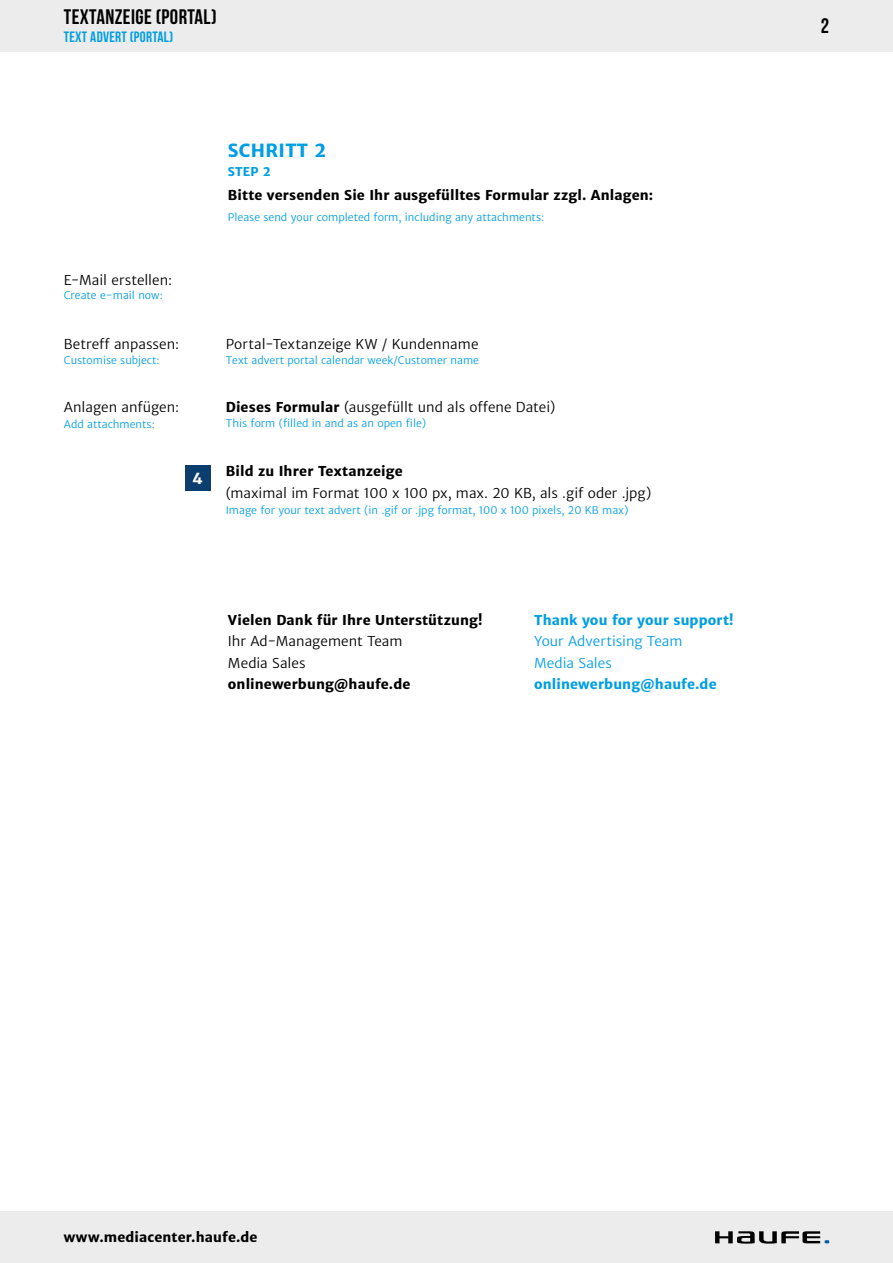
<style>
.page{position:relative;width:893px;height:1263px;background:#fff}
.page>*{position:absolute;margin:0;border:0;box-sizing:border-box;transform-origin:0 0}
.t1{font:700 21px "Bebas Neue";letter-spacing:.02em;color:#000}
.t2{font:700 18px "Haufe Merriweather Sans";letter-spacing:.02em;color:#009ee3}
.t3{font:700 15px "Bebas Neue";letter-spacing:.02em;color:#009ee3}
.t4{font:700 15px "Haufe Merriweather Sans";color:#fff}
.t5{font:13.5px/21.3px "Haufe Merriweather Sans Lt";color:#000}
.t6{font:700 13.5px "Haufe Merriweather Sans";letter-spacing:.01em;color:#000}
.t7{font:700 13.5px "Haufe Merriweather Sans";letter-spacing:.01em;color:#009ee3}
.t8{font:13.5px/21.3px "Haufe Merriweather Sans Lt";color:#009ee3}
.t9{font:700 12px "Haufe Merriweather Sans";color:#009ee3}
.t10{font:10.5px "Haufe Merriweather Sans Lt";color:#009ee3}
.s1{font-family:"Haufe Merriweather Sans";font-weight:700}
</style>
<div class="page">
<div style="left:0;top:0;width:893px;height:51px;background:#ececec"></div>
<div style="left:0;top:1212px;width:893px;height:51px;background:#ececec"></div>
<svg style="left:715px;top:1231px;width:114px;height:13px"></svg>
<div style="left:185px;top:466px;width:25px;height:25px;background:#0b3e6e"></div>
<h1 class="t1" style="left:64px;top:6px;width:154px">TEXTANZEIGE (PORTAL)</h1>
<h3 class="t3" style="left:64px;top:29px;width:111px">TEXT ADVERT (PORTAL)</h3>
<p class="t5" style="left:64px;top:270px;width:110px">E-Mail erstellen:</p>
<p class="t10" style="left:64px;top:289px;width:100px">Create e-mail now:</p>
<h2 class="t2" style="left:228px;top:140px;width:100px">SCHRITT 2</h2>
<p class="t9" style="left:228px;top:164px;width:44px">STEP 2</p>
<p class="t6" style="left:228px;top:187px;width:427px">Bitte versenden Sie Ihr ausgefülltes Formular zzgl. Anlagen:</p>
<p class="t10" style="left:228px;top:211px;width:318px">Please send your completed form, including any attachments:</p>
<p class="t5" style="left:64px;top:333px;width:117px">Betreff anpassen:</p>
<p class="t5" style="left:226px;top:333px;width:254px">Portal-Textanzeige KW / Kundenname</p>
<p class="t10" style="left:226px;top:353px;width:255px">Text advert portal calendar week/Customer name</p>
<p class="t5" style="left:64px;top:397px;width:117px">Anlagen anfügen:</p>
<p class="t5" style="left:226px;top:397px;width:331px"><span class="s1">Dieses Formular</span> (ausgefüllt und als offene Datei)</p>
<p class="t10" style="left:226px;top:417px;width:202px">This form (filled in and as an open file)</p>
<p class="t6" style="left:226px;top:463px;width:178px">Bild zu Ihrer Textanzeige</p>
<p class="t5" style="left:226px;top:482px;width:427px">(maximal im Format 100 x 100 px, max. 20 KB, als .gif oder .jpg)</p>
<p class="t10" style="left:226px;top:504px;width:404px">Image for your text advert (in .gif or .jpg format, 100 x 100 pixels, 20 KB max)</p>
<p class="t10" style="left:64px;top:354px;width:97px">Customise subject:</p>
<p class="t10" style="left:64px;top:418px;width:92px">Add attachments:</p>
<h3 class="t4" style="left:193px;top:470px;width:12px">4</h3>
<p class="t6" style="left:228px;top:612px;width:256px">Vielen Dank für Ihre Unterstützung!</p>
<p class="t5" style="left:228px;top:631px;width:176px">Ihr Ad-Management Team<br>Media Sales</p>
<p class="t6" style="left:228px;top:676px;width:184px">onlinewerbung@haufe.de</p>
<p class="t7" style="left:534px;top:612px;width:201px">Thank you for your support!</p>
<p class="t8" style="left:534px;top:631px;width:150px">Your Advertising Team<br>Media Sales</p>
<p class="t7" style="left:534px;top:676px;width:184px">onlinewerbung@haufe.de</p>
<h1 class="t1" style="left:821px;top:15px;width:10px">2</h1>
<p class="t6" style="left:64px;top:1228px;width:195px">www.mediacenter.haufe.de</p>
</div>
